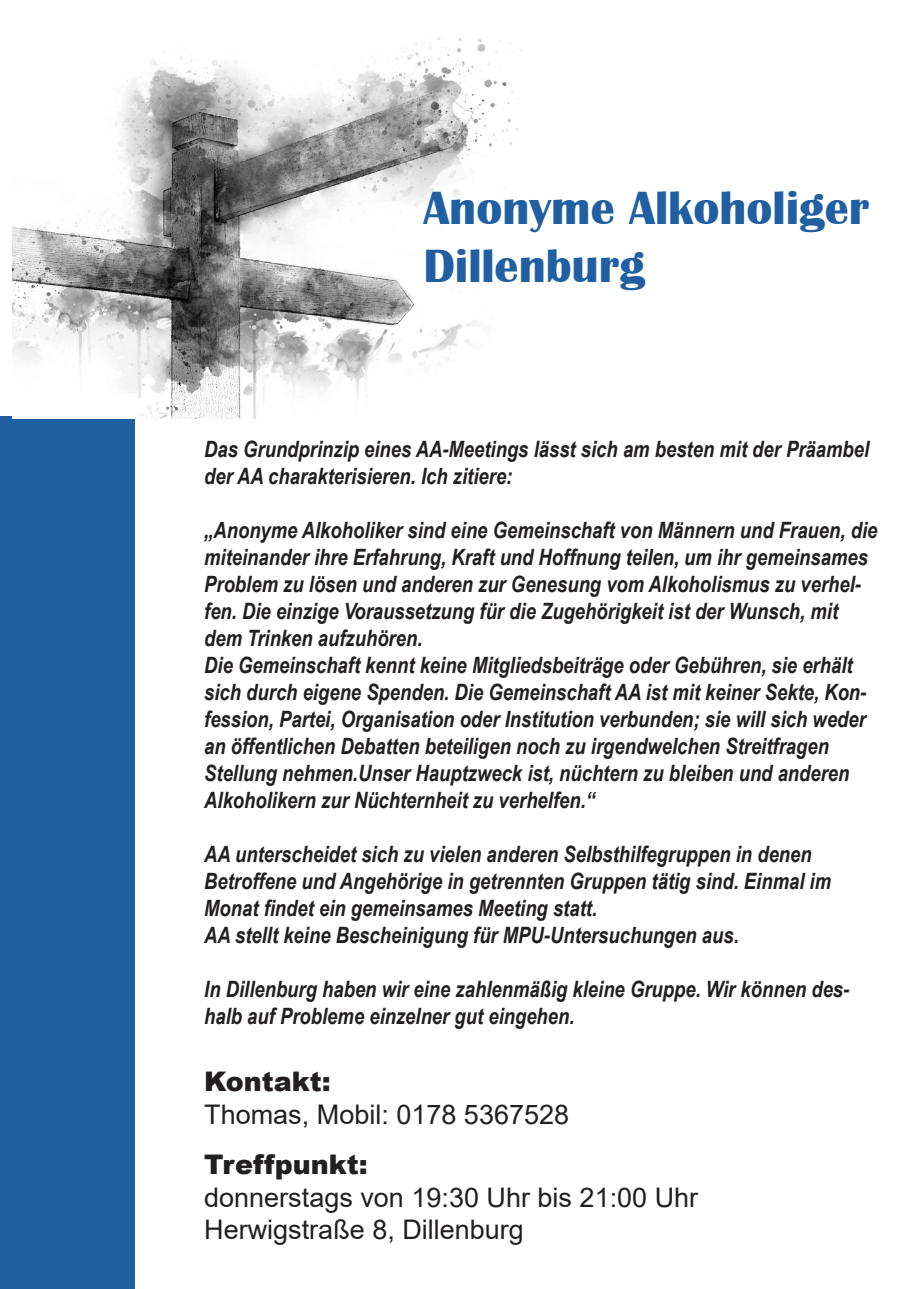
<style>
.page{position:relative;width:919px;height:1289px;background:#fff}
.page>*{position:absolute;margin:0;border:0;box-sizing:border-box;transform-origin:0 0}
.t1{font:700 48px "Britannic";color:#1f5fa2}
.t2{font:27px "Arial";color:#231f20}
.t3{font:900 27px "Arial";color:#231f20}
.t4{font:italic 700 22.5px/27px "Arial Narrow";color:#231f20}
</style>
<div class="page">
<div style="left:0;top:417px;width:134px;height:871px;background:#1f5fa2"></div>
<img style="left:13px;top:36px;width:508px;height:382px">
<p class="t1" style="left:423px;top:181px;width:447px">Anonyme Alkoholiger</p>
<p class="t1" style="left:423px;top:238px;width:223px">Dillenburg</p>
<p class="t4" style="left:204px;top:434px;width:666px">Das Grundprinzip eines AA-Meetings lässt sich am besten mit der Präambel der AA charakterisieren. Ich zitiere:</p>
<p class="t4" style="left:204px;top:515px;width:674px">„Anonyme Alkoholiker sind eine Gemeinschaft von Männern und Frauen, die miteinander ihre Erfahrung, Kraft und Hoffnung teilen, um ihr gemeinsames Problem zu lösen und anderen zur Genesung vom Alkoholismus zu verhel&shy;fen. Die einzige Voraussetzung für die Zugehörigkeit ist der Wunsch, mit dem Trinken aufzuhören.</p>
<p class="t4" style="left:204px;top:650px;width:663px">Die Gemeinschaft kennt keine Mitgliedsbeiträge oder Gebühren, sie erhält sich durch eigene Spenden. Die Gemeinschaft AA ist mit keiner Sekte, Kon&shy;fession, Partei, Organisation oder Institution verbunden; sie will sich weder an öffentlichen Debatten beteiligen noch zu irgendwelchen Streitfragen Stellung nehmen.Unser Hauptzweck ist, nüchtern zu bleiben und anderen Alkoholikern zur Nüchternheit zu verhelfen.“</p>
<p class="t4" style="left:204px;top:839px;width:609px">AA unterscheidet sich zu vielen anderen Selbsthilfegruppen in denen</p>
<p class="t4" style="left:204px;top:866px;width:628px">Betroffene und Angehörige in getrennten Gruppen tätig sind. Einmal im</p>
<p class="t4" style="left:204px;top:893px;width:394px">Monat findet ein gemeinsames Meeting statt.</p>
<p class="t4" style="left:204px;top:920px;width:536px">AA stellt keine Bescheinigung für MPU-Untersuchungen aus.</p>
<p class="t4" style="left:204px;top:974px;width:646px">In Dillenburg haben wir eine zahlenmäßig kleine Gruppe. Wir können des&shy;halb auf Probleme einzelner gut eingehen.</p>
<p class="t3" style="left:204px;top:1062px;width:128px">Kontakt:</p>
<p class="t2" style="left:204px;top:1095px;width:366px">Thomas, Mobil: 0178 5367528</p>
<p class="t3" style="left:204px;top:1144px;width:165px">Treffpunkt:</p>
<p class="t2" style="left:204px;top:1178px;width:495px">donnerstags von 19:30 Uhr bis 21:00 Uhr</p>
<p class="t2" style="left:204px;top:1210px;width:321px">Herwigstraße 8, Dillenburg</p>
</div>
